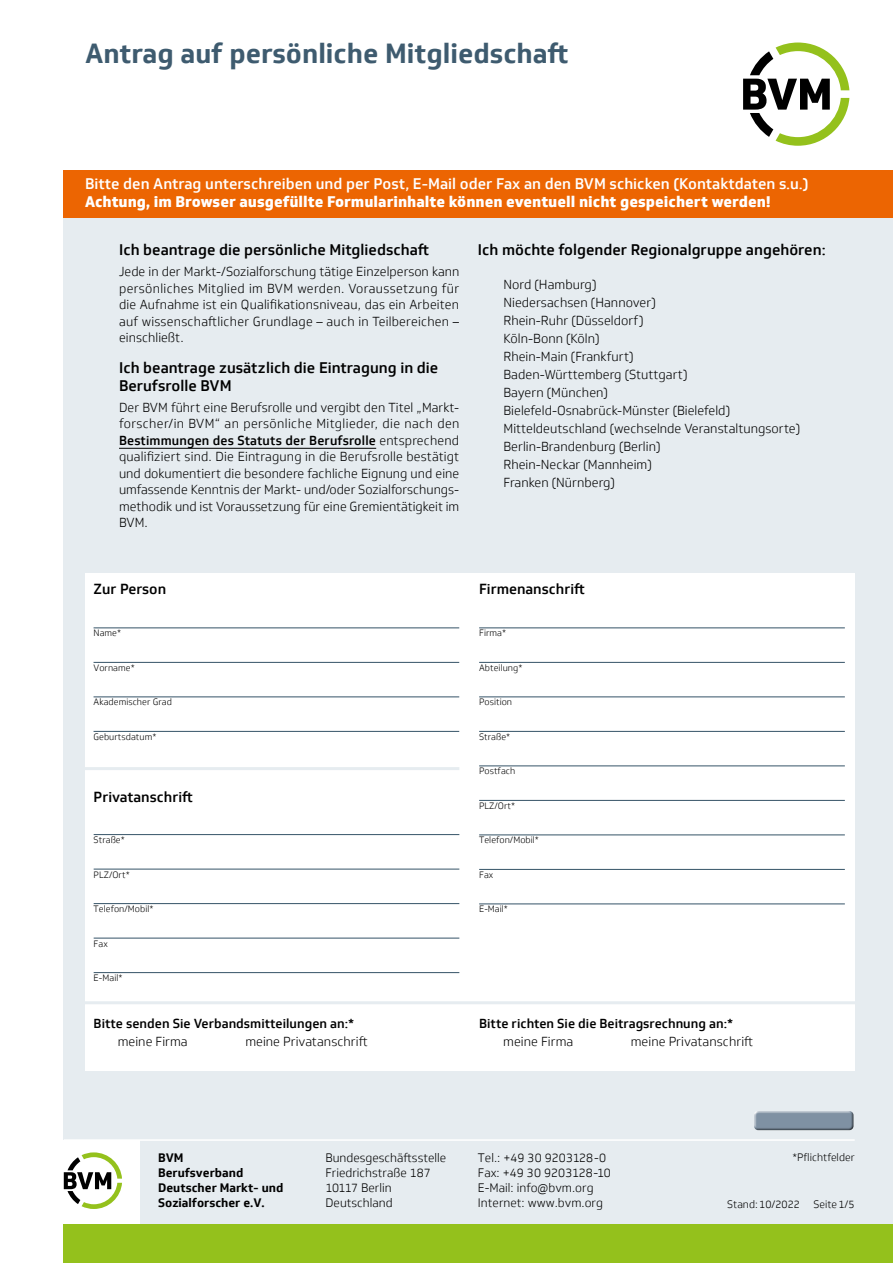
<style>
.page{position:relative;width:893px;height:1263px;background:#fff}
.page>*{position:absolute;margin:0;border:0;box-sizing:border-box;transform-origin:0 0}
.t1{font:700 27px "Soleto";color:#3e5b6f}
.t2{font:500 15px/18px "Soleto";color:#000}
.t3{font:500 15px "Soleto";color:#fff}
.t4{font:800 15px "Soleto";color:#fff}
.t5{font:500 14.25px "Soleto";color:#000}
.t6{font:300 12.75px/16.5px "Soleto";color:#000;text-align:justify}
.t7{font:500 12.75px "Soleto";color:#000}
.t8{font:300 12px/15px "Soleto";color:#000}
.t9{font:700 12px/15px "Soleto";color:#000}
.t10{font:300 10.5px "Soleto";color:#000}
.t11{font:300 9px "Soleto";letter-spacing:.005em;color:#000}
.s1{font-weight:500}
</style>
<div class="page">
<div style="left:64px;top:170px;width:829px;height:1063px;background:#e6ecf0"></div>
<div style="left:64px;top:170px;width:829px;height:48px;background:#ec6502"></div>
<div style="left:85px;top:573px;width:770px;height:498px;background:#fff"></div>
<hr style="left:119px;top:448px;width:257px;height:1px;background:#000">
<hr style="left:94px;top:627px;width:365px;height:1px;background:#355367">
<hr style="left:94px;top:662px;width:365px;height:1px;background:#355367">
<hr style="left:94px;top:696px;width:365px;height:1px;background:#355367">
<hr style="left:94px;top:731px;width:365px;height:1px;background:#355367">
<hr style="left:94px;top:834px;width:365px;height:1px;background:#355367">
<hr style="left:94px;top:869px;width:365px;height:1px;background:#355367">
<hr style="left:94px;top:903px;width:365px;height:1px;background:#355367">
<hr style="left:94px;top:938px;width:365px;height:1px;background:#355367">
<hr style="left:94px;top:972px;width:365px;height:1px;background:#355367">
<div style="left:56px;top:1140px;width:83px;height:85px;background:#fff"></div>
<hr style="left:64px;top:1139px;width:791px;height:2px;background:#fff">
<div style="left:64px;top:1225px;width:829px;height:38px;background:#94c11c"></div>
<hr style="left:82px;top:767px;width:377px;height:3px;background:#e6ecf0">
<hr style="left:82px;top:1001px;width:781px;height:3px;background:#e6ecf0">
<hr style="left:479px;top:627px;width:366px;height:1px;background:#355367">
<hr style="left:479px;top:662px;width:366px;height:1px;background:#355367">
<hr style="left:479px;top:696px;width:366px;height:1px;background:#355367">
<hr style="left:479px;top:731px;width:366px;height:1px;background:#355367">
<hr style="left:479px;top:765px;width:366px;height:1px;background:#355367">
<hr style="left:479px;top:800px;width:366px;height:1px;background:#355367">
<hr style="left:479px;top:834px;width:366px;height:1px;background:#355367">
<hr style="left:479px;top:869px;width:366px;height:1px;background:#355367">
<hr style="left:479px;top:903px;width:366px;height:1px;background:#355367">
<div style="left:753px;top:1110px;width:104px;height:21px;background:#000;opacity:.8"></div>
<svg style="left:743px;top:43px;width:106px;height:103px"></svg>
<svg style="left:64px;top:1152px;width:58px;height:57px"></svg>
<h1 class="t1" style="left:85px;top:36px;width:485px">Antrag auf persönliche Mitgliedschaft</h1>
<p class="t3" style="left:85px;top:174px;width:725px">Bitte den Antrag unterschreiben und per Post, E-Mail oder Fax an den BVM schicken (Kontaktdaten s.u.)</p>
<p class="t4" style="left:85px;top:192px;width:687px">Achtung, im Browser ausgefüllte Formularinhalte können eventuell nicht gespeichert werden!</p>
<p class="t2" style="left:119px;top:241px;width:312px">Ich beantrage die persönliche Mitgliedschaft</p>
<p class="t6" style="left:119px;top:263px;width:342px">Jede in der Markt-/Sozialforschung tätige Einzelperson kann persönliches Mitglied im BVM werden. Voraussetzung für die Aufnahme ist ein Qualifikationsniveau, das ein Arbeiten auf wissenschaftlicher Grundlage – auch in Teilbereichen – einschließt.</p>
<p class="t2" style="left:119px;top:359px;width:321px">Ich beantrage zusätzlich die Eintragung in die<br>Berufsrolle BVM</p>
<p class="t6" style="left:119px;top:399px;width:342px">Der BVM führt eine Berufsrolle und vergibt den Titel „Markt&shy;forscher/in BVM“ an persönliche Mitglieder, die nach den <span class="s1">Bestimmungen des Statuts der Berufsrolle</span> entsprechend qualifiziert sind. Die Eintragung in die Berufsrolle bestätigt und dokumentiert die besondere fachliche Eignung und eine umfassende Kenntnis der Markt- und/oder Sozialforschungs&shy;methodik und ist Voraussetzung für eine Gremientätigkeit im BVM.</p>
<p class="t2" style="left:478px;top:240px;width:349px">Ich möchte folgender Regionalgruppe angehören:</p>
<p class="t6" style="left:503px;top:276px;width:298px;line-height:18px;text-align:left">Nord (Hamburg)<br>Niedersachsen (Hannover)<br>Rhein-Ruhr (Düsseldorf)<br>Köln-Bonn (Köln)<br>Rhein-Main (Frankfurt)<br>Baden-Württemberg (Stuttgart)<br>Bayern (München)<br>Bielefeld-Osnabrück-Münster (Bielefeld)<br>Mitteldeutschland (wechselnde Veranstaltungsorte)<br>Berlin-Brandenburg (Berlin)<br>Rhein-Neckar (Mannheim)<br>Franken (Nürnberg)</p>
<p class="t5" style="left:94px;top:580px;width:74px">Zur Person</p>
<p class="t11" style="left:94px;top:628px;width:29px">Name*</p>
<p class="t11" style="left:94px;top:662px;width:43px">Vorname*</p>
<p class="t11" style="left:94px;top:697px;width:80px">Akademischer Grad</p>
<p class="t11" style="left:94px;top:731px;width:64px">Geburtsdatum*</p>
<p class="t5" style="left:94px;top:788px;width:101px">Privatanschrift</p>
<p class="t11" style="left:94px;top:835px;width:33px">Straße*</p>
<p class="t11" style="left:94px;top:869px;width:38px">PLZ/Ort*</p>
<p class="t11" style="left:94px;top:904px;width:61px">Telefon/Mobil*</p>
<p class="t11" style="left:94px;top:938px;width:16px">Fax</p>
<p class="t11" style="left:94px;top:973px;width:30px">E-Mail*</p>
<p class="t7" style="left:94px;top:1016px;width:262px">Bitte senden Sie Verbandsmitteilungen an:*</p>
<p class="t6" style="left:118px;top:1033px;width:72px">meine Firma</p>
<p class="t6" style="left:245px;top:1033px;width:124px">meine Privatanschrift</p>
<p class="t5" style="left:479px;top:580px;width:107px">Firmenanschrift</p>
<p class="t11" style="left:479px;top:628px;width:28px">Firma*</p>
<p class="t11" style="left:479px;top:662px;width:45px">Abteilung*</p>
<p class="t11" style="left:479px;top:697px;width:34px">Position</p>
<p class="t11" style="left:479px;top:731px;width:33px">Straße*</p>
<p class="t11" style="left:479px;top:766px;width:38px">Postfach</p>
<p class="t11" style="left:479px;top:800px;width:38px">PLZ/Ort*</p>
<p class="t11" style="left:479px;top:835px;width:61px">Telefon/Mobil*</p>
<p class="t11" style="left:479px;top:869px;width:16px">Fax</p>
<p class="t11" style="left:479px;top:904px;width:30px">E-Mail*</p>
<p class="t7" style="left:479px;top:1016px;width:255px">Bitte richten Sie die Beitragsrechnung an:*</p>
<p class="t6" style="left:503px;top:1033px;width:72px">meine Firma</p>
<p class="t6" style="left:631px;top:1033px;width:124px">meine Privatanschrift</p>
<p class="t9" style="left:158px;top:1150px;width:127px">BVM<br>Berufsverband<br>Deutscher Markt- und<br>Sozialforscher e.V.</p>
<p class="t8" style="left:325px;top:1150px;width:122px">Bundesgeschäftsstelle<br>Friedrichstraße 187<br>10117 Berlin<br>Deutschland</p>
<p class="t8" style="left:478px;top:1150px;width:134px">Tel.: +49 30 9203128-0<br>Fax: +49 30 9203128-10<br>E-Mail: info@bvm.org<br>Internet: www.bvm.org</p>
<p class="t10" style="left:792px;top:1151px;width:64px">*Pflichtfelder</p>
<p class="t10" style="left:727px;top:1198px;width:74px">Stand:10/2022</p>
<p class="t10" style="left:813px;top:1198px;width:43px">Seite 1/5</p>
</div>
